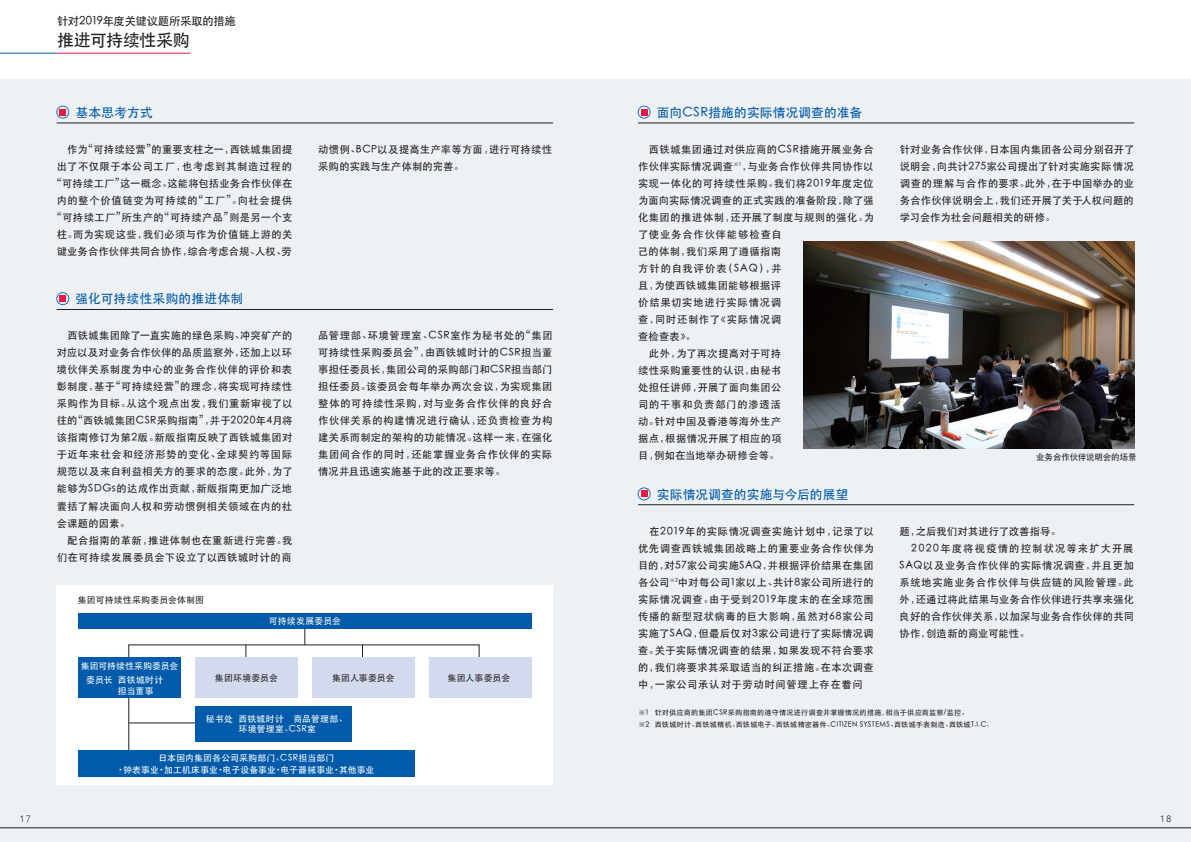
<style>
.page{position:relative;width:1191px;height:842px;background:#fff}
.page>*{position:absolute;margin:0;border:0;box-sizing:border-box;transform-origin:0 0}
.t1{font:500 17px "ST Heiti SC";letter-spacing:-.035em;color:#231f20}
.t2{font:500 12.8px "ST Heiti SC";letter-spacing:.01em;color:#015aaa}
.t3{font:500 11.3px "ST Heiti SC";letter-spacing:-.025em;color:#231f20}
.t4{font:500 10.3px/17px "ST Heiti SC";letter-spacing:.035em;color:#231f20}
.t5{font:300 9.2px "Avenir";color:#231f20}
.t6{font:500 8.9px/11.2px "ST Heiti SC";letter-spacing:.015em;color:#fff;text-align:center}
.t7{font:500 8.9px "ST Heiti SC";letter-spacing:.02em;color:#231f20}
.t8{font:500 8.5px "ST Heiti SC";letter-spacing:-.02em;color:#231f20}
.t9{font:500 7.1px/12.3px "ST Heiti SC";letter-spacing:.035em;color:#231f20}
.s1{font-family:"Koz Go Pr 6 N";font-weight:400}
</style>
<div class="page">
<div style="left:0;top:79px;width:1191px;height:763px;background:#edf1f3"></div>
<hr style="left:0;top:828px;width:1191px;height:1px;background:#231f20">
<svg style="left:56px;top:106px;width:13px;height:13px"></svg>
<svg style="left:56px;top:292px;width:13px;height:13px"></svg>
<svg style="left:637px;top:106px;width:13px;height:13px"></svg>
<svg style="left:637px;top:487px;width:13px;height:13px"></svg>
<hr style="left:57px;top:53px;width:133px;height:1px;background:#ed1845">
<hr style="left:0;top:53px;width:57px;height:1px;background:#015aaa">
<hr style="left:57px;top:123px;width:496px;height:1px;background:#231f20">
<hr style="left:638px;top:123px;width:496px;height:1px;background:#231f20">
<hr style="left:57px;top:309px;width:496px;height:1px;background:#231f20">
<hr style="left:638px;top:505px;width:496px;height:1px;background:#231f20">
<div style="left:57px;top:585px;width:496px;height:200px;background:#fff"></div>
<hr style="left:305px;top:614px;width:1px;height:31px;background:#231f20">
<svg style="left:128px;top:645px;width:351px;height:109px"></svg>
<div style="left:78px;top:614px;width:453px;height:15px;background:#015aaa"></div>
<hr style="left:246px;top:645px;width:1px;height:32px;background:#231f20">
<hr style="left:362px;top:645px;width:1px;height:32px;background:#231f20">
<div style="left:312px;top:657px;width:102px;height:41px;background:#d4daee"></div>
<div style="left:195px;top:657px;width:103px;height:41px;background:#d4daee"></div>
<div style="left:78px;top:750px;width:336px;height:27px;background:#015aaa"></div>
<div style="left:429px;top:657px;width:102px;height:41px;background:#d4daee"></div>
<div style="left:78px;top:657px;width:103px;height:41px;background:#015aaa"></div>
<hr style="left:129px;top:723px;width:70px;height:1px;background:#231f20">
<div style="left:195px;top:706px;width:156px;height:35px;background:#015aaa"></div>
<img style="left:803px;top:241px;width:331px;height:208px">
<p class="t3" style="left:57px;top:15px;width:180px">针对2019年度关键议题所采取的措施</p>
<h1 class="t1" style="left:57px;top:31px;width:134px">推进可持续性采购</h1>
<p class="t2" style="left:76px;top:105px;width:79px">基本思考方式</p>
<p class="t2" style="left:657px;top:105px;width:207px">面向CSR措施的实际情况调查的准备</p>
<p class="t4" style="left:52px;top:140px;width:242px;text-align:center">　作为“可持续经营”的重要支柱之一，西铁城集团提出了不仅限于本公司工厂，也考虑到其制造过程的“可持续工厂”这一概念。这能将包括业务合作伙伴在内的整个价值链变为可持续的“工厂”。向社会提供“可持续工厂”所生产的“可持续产品”则是另一个支柱。而为实现这些，我们必须与作为价值链上游的关键业务合作伙伴共同合协作，综合考虑合规、人权、劳</p>
<p class="t4" style="left:318px;top:140px;width:235px">动惯例、BCP以及提高生产率等方面，进行可持续性采购的实践与生产体制的完善。</p>
<p class="t2" style="left:76px;top:292px;width:169px">强化可持续性采购的推进体制</p>
<p class="t4" style="left:57px;top:327px;width:237px">　西铁城集团除了一直实施的绿色采购、冲突矿产的对应以及对业务合作伙伴的品质监察外，还加上以环境伙伴关系制度为中心的业务合作伙伴的评价和表彰制度，基于“可持续经营”的理念，将实现可持续性采购作为目标。从这个观点出发，我们重新审视了以往的“西铁城集团CSR采购指南”，并于2020年4月将该指南修订为第2版。新版指南反映了西铁城集团对于近年来社会和经济形势的变化、全球契约等国际规范以及来自利益相关方的要求的态度。此外，为了能够为SDGs的达成作出贡献，新版指南更加广泛地囊括了解决面向人权和劳动惯例相关领域在内的社会课题的因素。<br>　配合指南的革新，推进体制也在重新进行完善。我们在可持续发展委员会下设立了以西铁城时计的商</p>
<p class="t4" style="left:318px;top:327px;width:236px;text-align:justify">品管理部、环境管理室、CSR室作为秘书处的“集团可持续性采购委员会”，由西铁城时计的CSR担当董事担任委员长，集团公司的采购部门和CSR担当部门担任委员。该委员会每年举办两次会议，为实现集团整体的可持续性采购，对与业务合作伙伴的良好合作伙伴关系的构建情况进行确认，还负责检查为构建关系而制定的架构的功能情况。这样一来，在强化集团间合作的同时，还能掌握业务合作伙伴的实际情况并且迅速实施基于此的改正要求等。</p>
<p class="t4" style="left:638px;top:140px;width:237px">　西铁城集团通过对供应商的CSR措施开展业务合作伙伴实际情况调查<sup>※1</sup>，与业务合作伙伴共同协作以实现一体化的可持续性采购。我们将2019年度定位为面向实际情况调查的正式实践的准备阶段，除了强化集团的推进体制，还开展了制度与规则的强化。为了使业务合作伙伴能够检查自<br>己的体制，我们采用了遵循指南<br>方针的自我评价表（SAQ），并<br>且，为使西铁城集团能够根据评<br>价结果切实地进行实际情况调<br>查，同时还制作了《实际情况调<br>查检查表》。<br>　此外，为了再次提高对于可持<br>续性采购重要性的认识，由秘书<br>处担任讲师，开展了面向集团公<br>司的干事和负责部门的渗透活<br>动。针对中国及香港等海外生产<br>据点，根据情况开展了相应的项<br>目，例如在当地举办研修会等。</p>
<p class="t4" style="left:899px;top:140px;width:236px;text-align:justify">针对业务合作伙伴，日本国内集团各公司分别召开了说明会，向共计275家公司提出了针对实施实际情况调查的理解与合作的要求。此外，在于中国举办的业务合作伙伴说明会上，我们还开展了关于人权问题的学习会作为社会问题相关的研修。</p>
<p class="t2" style="left:657px;top:487px;width:193px">实际情况调查的实施与今后的展望</p>
<p class="t4" style="left:638px;top:522px;width:238px;text-align:justify">　在2019年的实际情况调查实施计划中，记录了以优先调查西铁城集团战略上的重要业务合作伙伴为目的，对57家公司实施SAQ，并根据评价结果在集团各公司<sup>※2</sup>中对每公司1家以上、共计8家公司所进行的实际情况调查。由于受到2019年度末的在全球范围传播的新型冠状病毒的巨大影响，虽然对68家公司实施了SAQ，但最后仅对3家公司进行了实际情况调查。关于实际情况调查的结果，如果发现不符合要求的，我们将要求其采取适当的纠正措施。在本次调查中，一家公司承认对于劳动时间管理上存在着问</p>
<p class="t4" style="left:899px;top:522px;width:236px">题，之后我们对其进行了改善指导。<br>　2020年度将视疫情的控制状况等来扩大开展<br>SAQ以及业务合作伙伴的实际情况调查，并且更加系统地实施业务合作伙伴与供应链的风险管理。此外，还通过将此结果与业务合作伙伴进行共享来强化良好的合作伙伴关系，以加深与业务合作伙伴的共同协作，创造新的商业可能性。</p>
<p class="t8" style="left:1036px;top:452px;width:102px">业务合作伙伴说明会的场景</p>
<p class="t7" style="left:78px;top:595px;width:128px">集团可持续性采购委员会体制图</p>
<p class="t6" style="left:269px;top:615px;width:74px">可持续发展委员会</p>
<p class="t6" style="left:86px;top:659px;width:94px;line-height:13.6px;text-align:left;text-indent:-5px">集团可持续性采购委员会委员长西铁城时计</p>
<p class="t6" style="left:118px;top:685px;width:37px">担当董事</p>
<p class="t7" style="left:215px;top:673px;width:64px">集团环境委员会</p>
<p class="t7" style="left:332px;top:673px;width:64px">集团人事委员会</p>
<p class="t7" style="left:447px;top:673px;width:64px">集团人事委员会</p>
<p class="t6" style="left:206px;top:713px;width:143px;line-height:10.6px">秘书处 西铁城时计　商品管理部、环境管理室、CSR室</p>
<p class="t6" style="left:116px;top:752px;width:260px">日本国内集团各公司采购部门、CSR担当部门<br><span class="s1">・</span>钟表事业<span class="s1">・</span>加工机床事业<span class="s1">・</span>电子设备事业<span class="s1">・</span>电子器械事业<span class="s1">・</span>其他事业</p>
<p class="t9" style="left:638px;top:706px;width:352px">※1 针对供应商的集团CSR采购指南的遵守情况进行调查并掌握情况的措施，相当于供应商监察/监控。<br>※2 西铁城时计、西铁城精机、西铁城电子、西铁城精密器件、CITIZEN SYSTEMS、西铁城手表制造、西铁城T.I.C.</p>
<p class="t5" style="left:20px;top:813px;width:12px">17</p>
<p class="t5" style="left:1160px;top:813px;width:12px">18</p>
</div>
